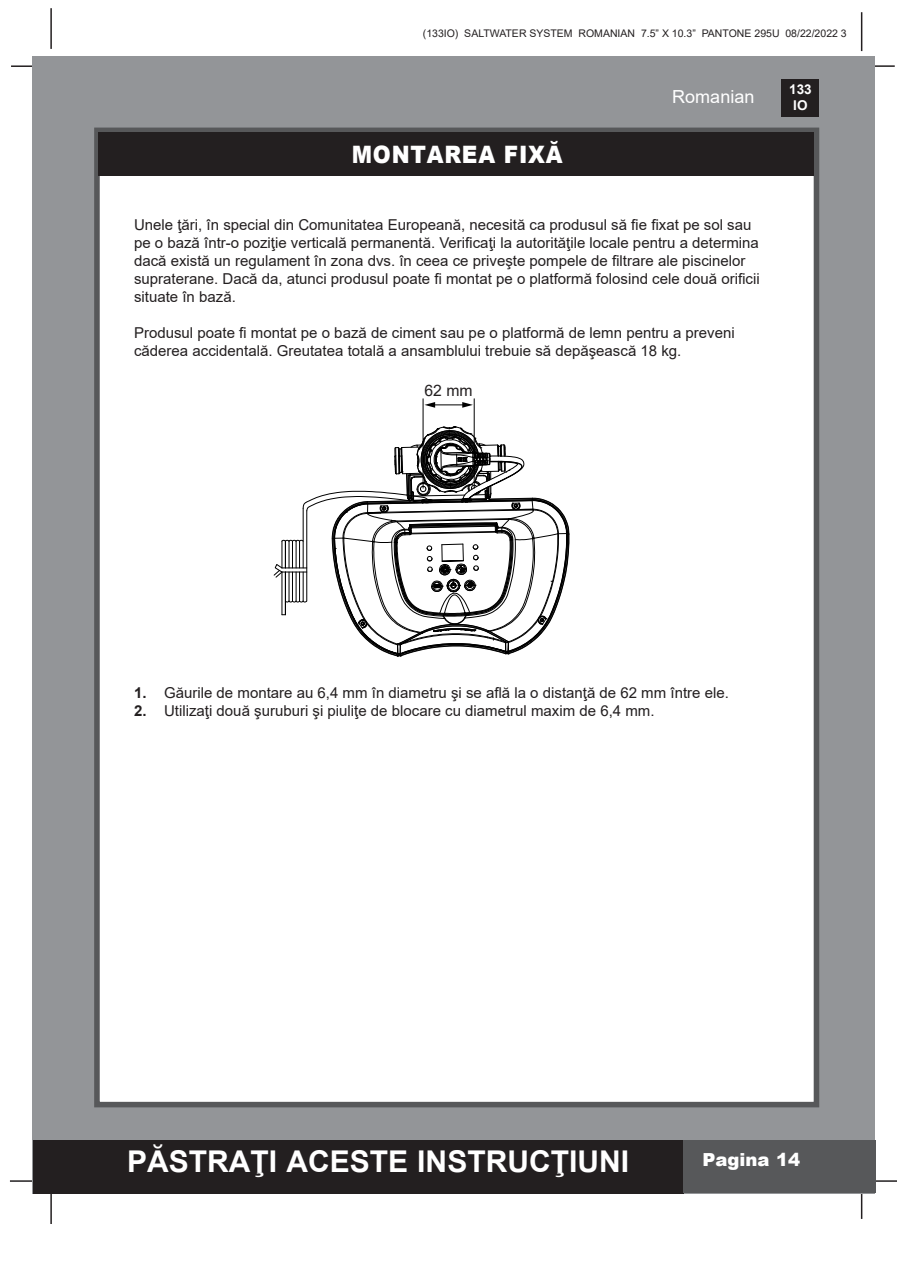
<style>
.page{position:relative;width:897px;height:1264px;background:#fff}
.page>*{position:absolute;margin:0;border:0;box-sizing:border-box;transform-origin:0 0}
.t1{font:700 30px "Arial";color:#fff}
.t2{font:900 24px "Arial";letter-spacing:.035em;color:#fff;scale:.9 1}
.t3{font:18px "Arial";color:#fff}
.t4{font:900 18px "Arial";color:#fff}
.Paragraph_Style1{font:15.75px "Arial";color:#231f20}
.Paragraph_Style1-2{font:15px/18px "Arial";color:#231f20}
.t5{font:700 13.5px/16.2px "Arial";color:#fff;text-align:center}
.t6{font:10.5px "Arial";color:#231f20}
.s1{font-weight:700}
</style>
<div class="page">
<hr style="left:50px;top:8px;width:2px;height:41px;background:#231f20">
<hr style="left:860px;top:12px;width:2px;height:39px;background:#231f20">
<hr style="left:11px;top:65px;width:31px;height:2px;background:#231f20">
<hr style="left:863px;top:65px;width:31px;height:2px;background:#231f20">
<hr style="left:865px;top:1180px;width:31px;height:1px;background:#231f20">
<hr style="left:860px;top:1189px;width:2px;height:30px;background:#231f20">
<hr style="left:50px;top:1193px;width:2px;height:31px;background:#231f20">
<hr style="left:10px;top:1180px;width:31px;height:1px;background:#231f20">
<div style="left:33px;top:56px;width:842px;height:1137px;background:#939598"></div>
<div style="left:781px;top:79px;width:38px;height:38px;background:#231f20"></div>
<div style="left:33px;top:1140px;width:650px;height:53px;background:#231f20"></div>
<div style="left:682px;top:1140px;width:193px;height:53px;background:#57585a"></div>
<div style="left:94px;top:128px;width:725px;height:979px;background:#fff;border:6px solid #57585a"></div>
<div style="left:98px;top:132px;width:715px;height:44px;background:#231f20"></div>
<svg style="left:273px;top:398px;width:297px;height:259px"></svg>
<p class="t6" style="left:423px;top:26px;width:425px">(133IO) SALTWATER SYSTEM ROMANIAN 7.5” X 10.3” PANTONE 295U 08/22/2022 3</p>
<p class="t2" style="left:352px;top:137px;width:236px">MONTAREA FIXĂ</p>
<p class="t3" style="left:672px;top:84px;width:84px">Romanian</p>
<p class="Paragraph_Style1-2" style="left:134px;top:215px;width:627px">Unele ţări, în special din Comunitatea Europeană, necesită ca produsul să fie fixat pe sol sau pe o bază într-o poziţie verticală permanentă. Verificaţi la autorităţile locale pentru a determina dacă există un regulament în zona dvs. în ceea ce priveşte pompele de filtrare ale piscinelor supraterane. Dacă da, atunci produsul poate fi montat pe o platformă folosind cele două orificii situate în bază.</p>
<p class="Paragraph_Style1-2" style="left:134px;top:323px;width:602px">Produsul poate fi montat pe o bază de ciment sau pe o platformă de lemn pentru a preveni căderea accidentală. Greutatea totală a ansamblului trebuie să depăşească 18 kg.</p>
<p class="Paragraph_Style1" style="left:424px;top:380px;width:50px">62 mm</p>
<p class="t5" style="left:789px;top:81px;width:24px">133<br>IO</p>
<p class="Paragraph_Style1-2" style="left:134px;top:683px;width:596px"><span class="s1">1.</span> Găurile de montare au 6,4 mm în diametru şi se află la o distanţă de 62 mm între ele.</p>
<p class="Paragraph_Style1-2" style="left:134px;top:701px;width:522px"><span class="s1">2.</span> Utilizaţi două şuruburi şi piuliţe de blocare cu diametrul maxim de 6,4 mm.</p>
<h1 class="t1" style="left:127px;top:1140px;width:503px">PĂSTRAŢI ACESTE INSTRUCŢIUNI</h1>
<p class="t4" style="left:702px;top:1146px;width:99px">Pagina 14</p>
</div>
